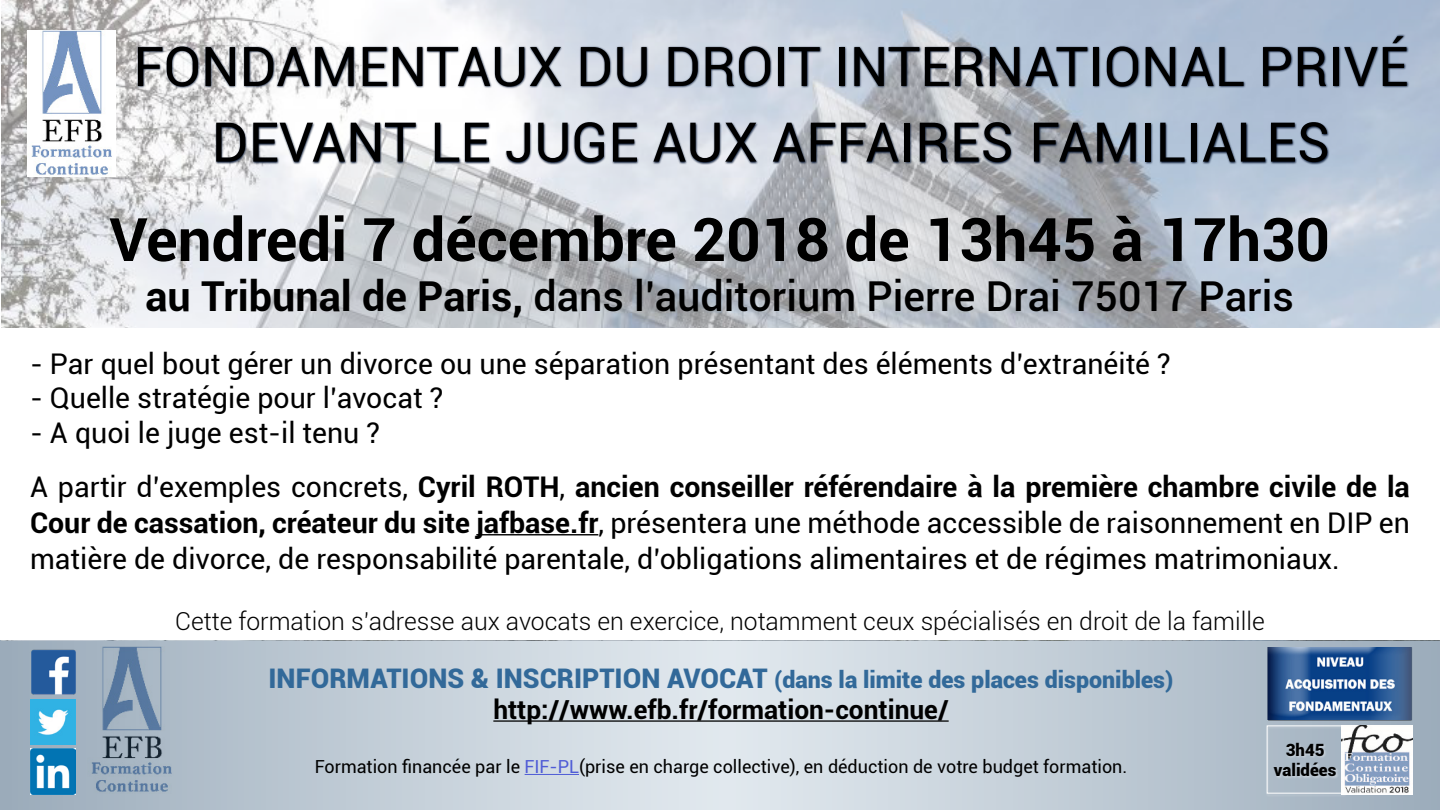
<style>
.page{position:relative;width:1440px;height:810px;background:#fff}
.page>*{position:absolute;margin:0;border:0;box-sizing:border-box;transform-origin:0 0}
.t1{font:700 60px "Roboto";color:#000}
.t2{font:54.75px/75.6px "Roboto";color:#000;text-align:center}
.t3{font:500 41.25px "Roboto";color:#000}
.t4{font:28.5px/36px "Roboto";color:#000}
.t5{font:700 28.5px/54px "Roboto";color:#000}
.t6{font:700 26.25px "Roboto";color:#000}
.t7{font:300 24.75px "Roboto";color:#000}
.t8{font:900 23.25px "Roboto";color:#326999}
.t9{font:18px "Roboto";color:#000}
.t10{font:900 16.88px/20.2px "Roboto";color:#000;text-align:center}
.s1{font-weight:700}
.s2{font-weight:400}
.s3{font-size:27px}
.s4{color:#4f5cd6}
</style>
<div class="page">
<svg style="left:0;top:640px;width:1440px;height:170px"></svg>
<img style="left:1347px;top:726px;width:65px;height:68px">
<img style="left:27px;top:650px;width:52px;height:44px">
<img style="left:31px;top:699px;width:45px;height:45px">
<img style="left:30px;top:749px;width:46px;height:45px">
<div style="left:1268px;top:647px;width:144px;height:74px;background:#000;opacity:.52"></div>
<img style="left:1267px;top:648px;width:145px;height:72px">
<div style="left:1266px;top:725px;width:81px;height:72px;background:#fff;opacity:.39"></div>
<div style="left:1267px;top:726px;width:76px;height:67px;border:1px solid #fff"></div>
<img style="left:2px;top:0;width:1438px;height:328px">
<img style="left:27px;top:30px;width:89px;height:147px">
<hr style="left:493px;top:720px;width:456px;height:2px;background:#000">
<hr style="left:525px;top:774px;width:54px;height:1px;background:#4f5cd6">
<svg style="left:137px;top:34px;width:1272px;height:131px"></svg>
<hr style="left:476px;top:534px;width:122px;height:1px;background:#000">
<h2 class="t2" style="left:133px;top:27px;width:1277px">FONDAMENTAUX DU DROIT INTERNATIONAL PRIVÉ<br>DEVANT LE JUGE AUX AFFAIRES FAMILIALES</h2>
<h1 class="t1" style="left:109px;top:197px;width:1222px">Vendredi 7 décembre 2018 de 13h45 à 17h30</h1>
<h3 class="t3" style="left:145px;top:267px;width:1150px"><span class="s1">au Tribunal de Paris,</span> dans l’auditorium Pierre Drai 75017 Paris</h3>
<p class="t4" style="left:30px;top:345px;width:1142px">- Par quel bout gérer un divorce ou une séparation présentant des éléments d’extranéité ?</p>
<p class="t4" style="left:30px;top:379px;width:415px">- Quelle stratégie pour l’avocat ?</p>
<p class="t5" style="left:30px;top:404px;width:1381px"><span class="s2">- A quoi le juge est-il tenu ?<br>A partir d’exemples concrets,</span> Cyril ROTH<span class="s2">,</span> ancien conseiller référendaire à la première chambre civile de la</p>
<p class="t4" style="left:30px;top:503px;width:1381px"><span class="s1">Cour de cassation, créateur du site jafbase.fr</span>, présentera une méthode accessible de raisonnement en DIP en matière de divorce, de responsabilité parentale, d’obligations alimentaires et de régimes matrimoniaux.</p>
<p class="t7" style="left:175px;top:604px;width:1091px">Cette formation s’adresse aux avocats en exercice, notamment ceux spécialisés en droit de la famille</p>
<p class="t8" style="left:269px;top:663px;width:906px"><span class="s3">INFORMATIONS &amp; INSCRIPTION AVOCAT</span> (dans la limite des places disponibles)</p>
<p class="t6" style="left:493px;top:691px;width:457px">http://www.efb.fr/formation-continue/</p>
<p class="t9" style="left:315px;top:754px;width:814px">Formation financée par le <span class="s4">FIF-PL</span>(prise en charge collective), en déduction de votre budget formation.</p>
<p class="t10" style="left:1274px;top:739px;width:64px">3h45 validées</p>
</div>
